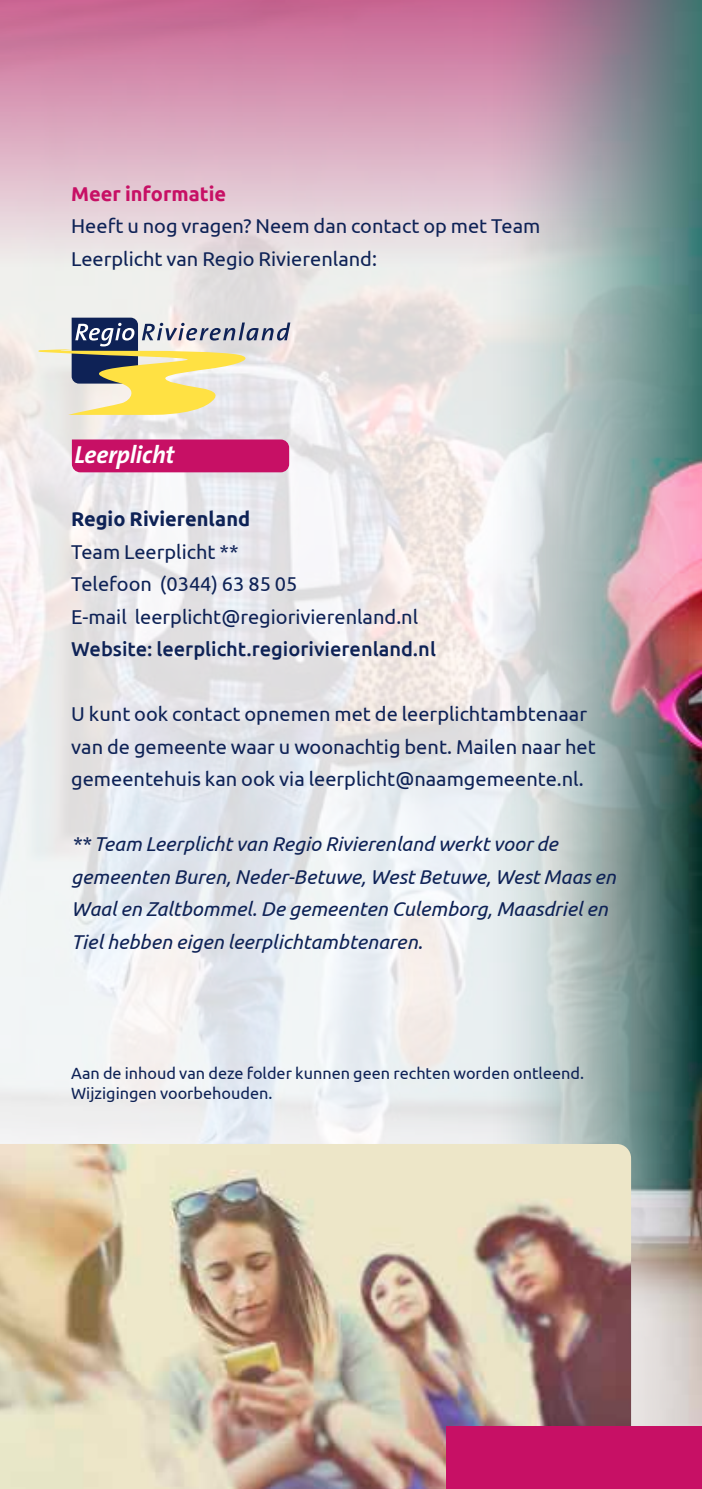
<style>
.page{position:relative;width:702px;height:1489px;background:#fff}
.page>*{position:absolute;margin:0;border:0;box-sizing:border-box;transform-origin:0 0}
.t1{font:italic 700 24.75px "The Sans";letter-spacing:-.01em;color:#fff}
.t2{font:20px/32.5px "Ubuntu";color:#0e2256}
.t3{font:italic 20px/32.5px "Ubuntu";color:#0e2256}
.t4{font:500 20px "Ubuntu";color:#0e2256}
.t5{font:700 20px "Ubuntu";color:#0e2256}
.t6{font:700 20px "Ubuntu";color:#c71065}
.t7{font:16.25px/20px "Ubuntu";color:#0e2256}
</style>
<div class="page">
<div style="left:0;top:0;width:702px;height:266px;background:linear-gradient(to bottom,#c86492,#ededec)"></div>
<img style="left:489px;top:0;width:213px;height:1426px">
<svg style="left:38px;top:317px;width:252px;height:99px;background:#ccc7ac"></svg>
<div style="left:72px;top:439px;width:217px;height:33px;background:#c71065"></div>
<img style="left:0;top:1143px;width:631px;height:345px">
<div style="left:446px;top:1426px;width:256px;height:62px;background:#c71065"></div>
<p class="t6" style="left:71px;top:182px;width:156px">Meer informatie</p>
<p class="t2" style="left:71px;top:209px;width:470px">Heeft u nog vragen? Neem dan contact op met Team<br>Leerplicht van Regio Rivierenland:</p>
<p class="t1" style="left:74px;top:434px;width:102px">Leerplicht</p>
<p class="t5" style="left:71px;top:507px;width:180px">Regio Rivierenland</p>
<p class="t2" style="left:71px;top:534px;width:348px">Team Leerplicht **<br>Telefoon (0344) 63 85 05<br>E-mail leerplicht@regiorivierenland.nl</p>
<p class="t4" style="left:71px;top:636px;width:366px">Website: leerplicht.regiorivierenland.nl</p>
<p class="t2" style="left:71px;top:697px;width:526px">U kunt ook contact opnemen met de leerplichtambtenaar van de gemeente waar u woonachtig bent. Mailen naar het gemeentehuis kan ook via leerplicht@naamgemeente.nl.</p>
<p class="t3" style="left:71px;top:827px;width:546px">** Team Leerplicht van Regio Rivierenland werkt voor de gemeenten Buren, Neder-Betuwe, West Betuwe, West Maas en Waal en Zaltbommel. De gemeenten Culemborg, Maasdriel en Tiel hebben eigen leerplichtambtenaren.</p>
<p class="t7" style="left:71px;top:1062px;width:514px">Aan de inhoud van deze folder kunnen geen rechten worden ontleend.<br>Wijzigingen voorbehouden.</p>
</div>
